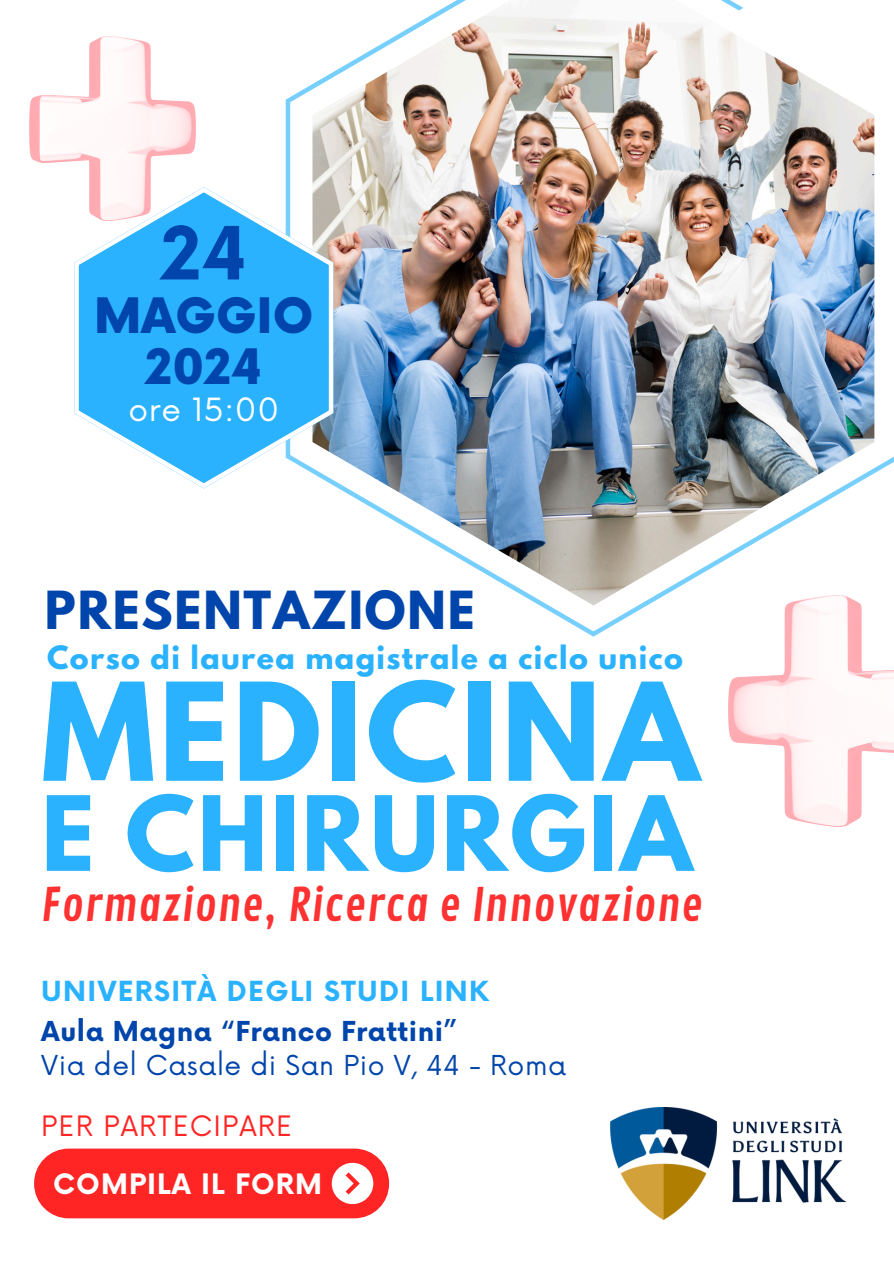
<style>
.page{position:relative;width:894px;height:1264px;background:#fff}
.page>*{position:absolute;margin:0;border:0;box-sizing:border-box;transform-origin:0 0}
.t1{font:700 120.15px "League Spartan";letter-spacing:.03em;color:#2bb2ff}
.t2{font:700 91.65px "League Spartan";letter-spacing:.03em;color:#2bb2ff}
.t3{font:700 71.4px "Now";color:#0045ab}
.t4{font:900 47.55px/50.7px "Now";color:#0045ab;text-align:center}
.t5{font:700 46.5px "League Spartan";letter-spacing:.04em;color:#0045ab}
.t6{font:45px "Contrail One";letter-spacing:.015em;color:#ff3131}
.t7{font:31.2px "Now";letter-spacing:.02em;color:#fff}
.t8{font:700 28.5px "League Spartan";letter-spacing:.05em;color:#2bb2ff}
.t9{font:27.45px "Now";letter-spacing:.04em;color:#ff2525}
.t10{font:700 27.45px "Now";letter-spacing:.04em;color:#fff}
.t11{font:700 27px "Now";letter-spacing:.05em;color:#2bb2ff}
.t12{font:26.7px "Now";letter-spacing:.02em;color:#0045ab}
.t13{font:700 26.7px "Now";letter-spacing:.02em;color:#0045ab}
</style>
<div class="page">
<img style="left:312px;top:0;width:562px;height:605px">
<img style="left:728px;top:595px;width:165px;height:232px">
<img style="left:30px;top:36px;width:166px;height:151px">
<svg style="left:74px;top:187px;width:259px;height:301px"></svg>
<div style="left:34px;top:1148px;width:355px;height:70px;background:#ff2525;border-radius:35px"></div>
<div style="left:331px;top:1162px;width:42px;height:42px;background:#fff;border-radius:50%"></div>
<svg style="left:345px;top:1172px;width:14px;height:22px"></svg>
<img style="left:610px;top:1107px;width:235px;height:112px">
<h5 class="t3" style="left:160px;top:215px;width:88px">24</h5>
<h2 class="t4" style="left:94px;top:293px;width:221px">MAGGIO<br>2024</h2>
<p class="t7" style="left:128px;top:392px;width:152px">ore 15:00</p>
<h1 class="t5" style="left:45px;top:587px;width:431px">PRESENTAZIONE</h1>
<p class="t8" style="left:47px;top:643px;width:637px">Corso di laurea magistrale a ciclo unico</p>
<h3 class="t1" style="left:41px;top:672px;width:659px">MEDICINA</h3>
<h3 class="t2" style="left:41px;top:788px;width:652px">E CHIRURGIA</h3>
<h4 class="t6" style="left:41px;top:878px;width:663px">Formazione, Ricerca e Innovazione</h4>
<p class="t11" style="left:41px;top:976px;width:449px">UNIVERSITÀ DEGLI STUDI LINK</p>
<h6 class="t13" style="left:41px;top:1016px;width:417px">Aula Magna “Franco Frattini”</h6>
<p class="t12" style="left:41px;top:1049px;width:526px">Via del Casale di San Pio V, 44 - Roma</p>
<h2 class="t9" style="left:41px;top:1111px;width:252px">PER PARTECIPARE</h2>
<p class="t10" style="left:53px;top:1169px;width:270px">COMPILA IL FORM</p>
</div>
